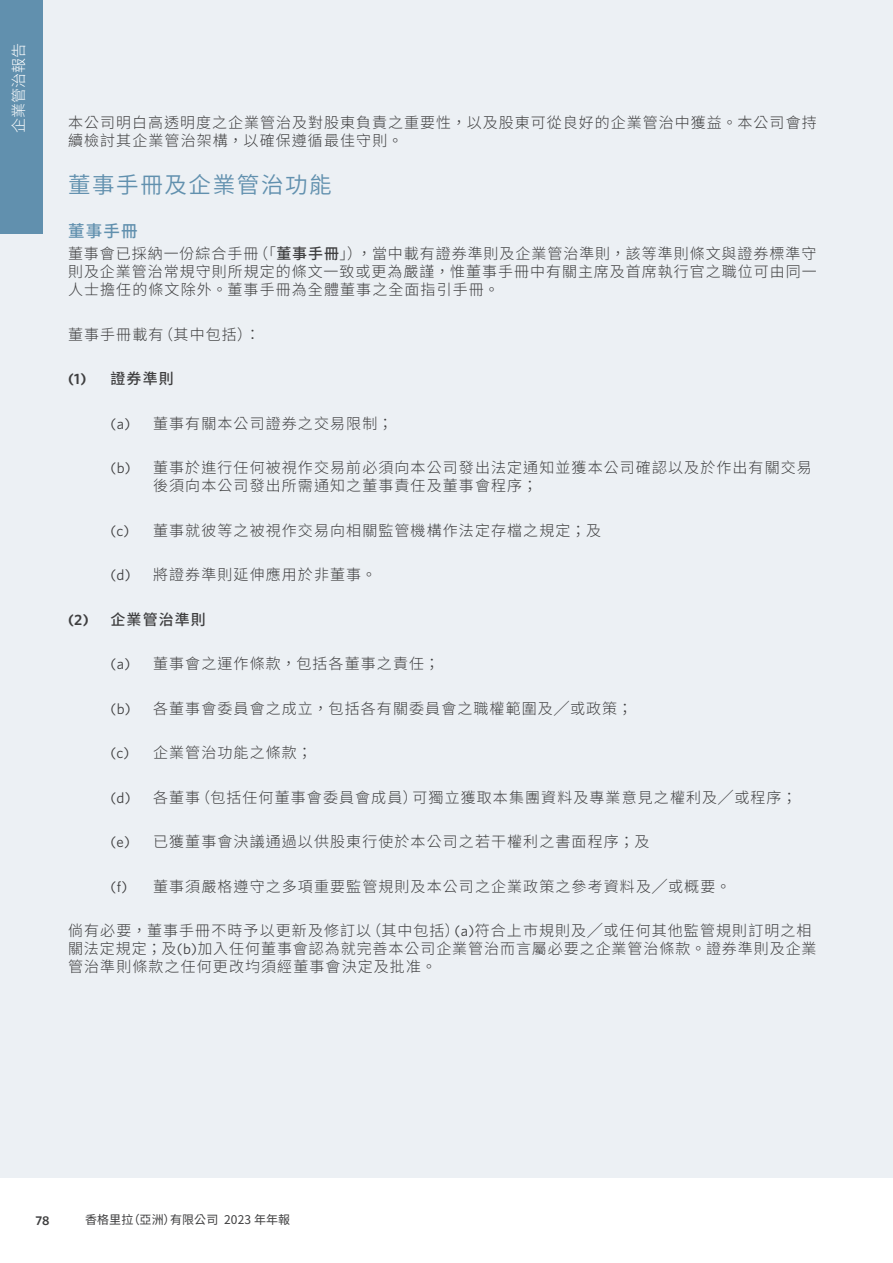
<style>
.page{position:relative;width:893px;height:1263px;background:#fff}
.page>*{position:absolute;margin:0;border:0;box-sizing:border-box;transform-origin:0 0}
.t1{font:600 22.5px "Noto Sans CJ Ktc";letter-spacing:.07em;color:#6190ae}
.t2{font:500 16.5px "Noto Sans CJ Ktc";color:#6190ae}
.t3{font:300 15px/18px "Noto Sans CJ Ktc";letter-spacing:.075em;color:#3e3e3f}
.t4{font:500 15px "Noto Sans CJ Ktc";letter-spacing:.07em;color:#3e3e3f}
.t5{font:300 15px "Noto Sans CJ Ktc";color:#fff}
.t6{font:600 12.75px "Whitney";color:#3e3e3f}
.t7{font:12px "Noto Sans CJ Ktc";letter-spacing:.01em;color:#3e3e3f}
.s1{font-weight:500}
.s2{font-family:"Whitney";font-weight:600}
.s3{font-family:"Whitney";font-weight:400}
</style>
<div class="page">
<div style="left:0;top:0;width:893px;height:1178px;background:#ecf0f4"></div>
<div style="left:0;top:0;width:43px;height:234px;background:#6190ae"></div>
<p class="t5" style="left:10px;top:133px;width:91px;rotate:-90deg">企業管治報告</p>
<p class="t3" style="left:68px;top:114px;width:750px">本公司明白高透明度之企業管治及對股東負責之重要性，以及股東可從良好的企業管治中獲益。本公司會持續檢討其企業管治架構，以確保遵循最佳守則。</p>
<h1 class="t1" style="left:68px;top:172px;width:265px">董事手冊及企業管治功能</h1>
<p class="t2" style="left:68px;top:221px;width:71px">董事手冊</p>
<p class="t3" style="left:68px;top:245px;width:750px;text-align:justify">董事會已採納一份綜合手冊（「<span class="s1">董事手冊</span>」），當中載有證券準則及企業管治準則，該等準則條文與證券標準守則及企業管治常規守則所規定的條文一致或更為嚴謹，惟董事手冊中有關主席及首席執行官之職位可由同一人士擔任的條文除外。董事手冊為全體董事之全面指引手冊。</p>
<p class="t3" style="left:68px;top:325px;width:193px">董事手冊載有（其中包括）：</p>
<p class="t4" style="left:68px;top:370px;width:107px"><span class="s2">(1)</span> 證券準則</p>
<p class="t3" style="left:111px;top:414px;width:284px"><span class="s3">(a)</span> 董事有關本公司證券之交易限制；</p>
<p class="t3" style="left:153px;top:459px;width:660px;text-indent:-43px"><span class="s3">(b)</span> 董事於進行任何被視作交易前必須向本公司發出法定通知並獲本公司確認以及於作出有關交易後須向本公司發出所需通知之董事責任及董事會程序；</p>
<p class="t3" style="left:111px;top:521px;width:492px"><span class="s3">(c)</span> 董事就彼等之被視作交易向相關監管機構作法定存檔之規定；及</p>
<p class="t3" style="left:111px;top:566px;width:268px"><span class="s3">(d)</span> 將證券準則延伸應用於非董事。</p>
<p class="t4" style="left:68px;top:611px;width:139px"><span class="s2">(2)</span> 企業管治準則</p>
<p class="t3" style="left:111px;top:655px;width:330px"><span class="s3">(a)</span> 董事會之運作條款，包括各董事之責任；</p>
<p class="t3" style="left:111px;top:699px;width:524px"><span class="s3">(b)</span> 各董事會委員會之成立，包括各有關委員會之職權範圍及╱或政策；</p>
<p class="t3" style="left:111px;top:744px;width:203px"><span class="s3">(c)</span> 企業管治功能之條款；</p>
<p class="t3" style="left:111px;top:788px;width:688px"><span class="s3">(d)</span> 各董事（包括任何董事會委員會成員）可獨立獲取本集團資料及專業意見之權利及╱或程序；</p>
<p class="t3" style="left:111px;top:833px;width:540px"><span class="s3">(e)</span> 已獲董事會決議通過以供股東行使於本公司之若干權利之書面程序；及</p>
<p class="t3" style="left:111px;top:877px;width:622px"><span class="s3">(f)</span> 董事須嚴格遵守之多項重要監管規則及本公司之企業政策之參考資料及╱或概要。</p>
<p class="t3" style="left:68px;top:922px;width:750px">倘有必要，董事手冊不時予以更新及修訂以（其中包括）<span class="s3">(a)</span>符合上市規則及╱或任何其他監管規則訂明之相關法定規定；及<span class="s3">(b)</span>加入任何董事會認為就完善本公司企業管治而言屬必要之企業管治條款。證券準則及企業管治準則條款之任何更改均須經董事會決定及批准。</p>
<p class="t6" style="left:36px;top:1212px;width:16px">78</p>
<p class="t7" style="left:85px;top:1213px;width:207px">香格里拉（亞洲）有限公司 2023 年年報</p>
</div>
